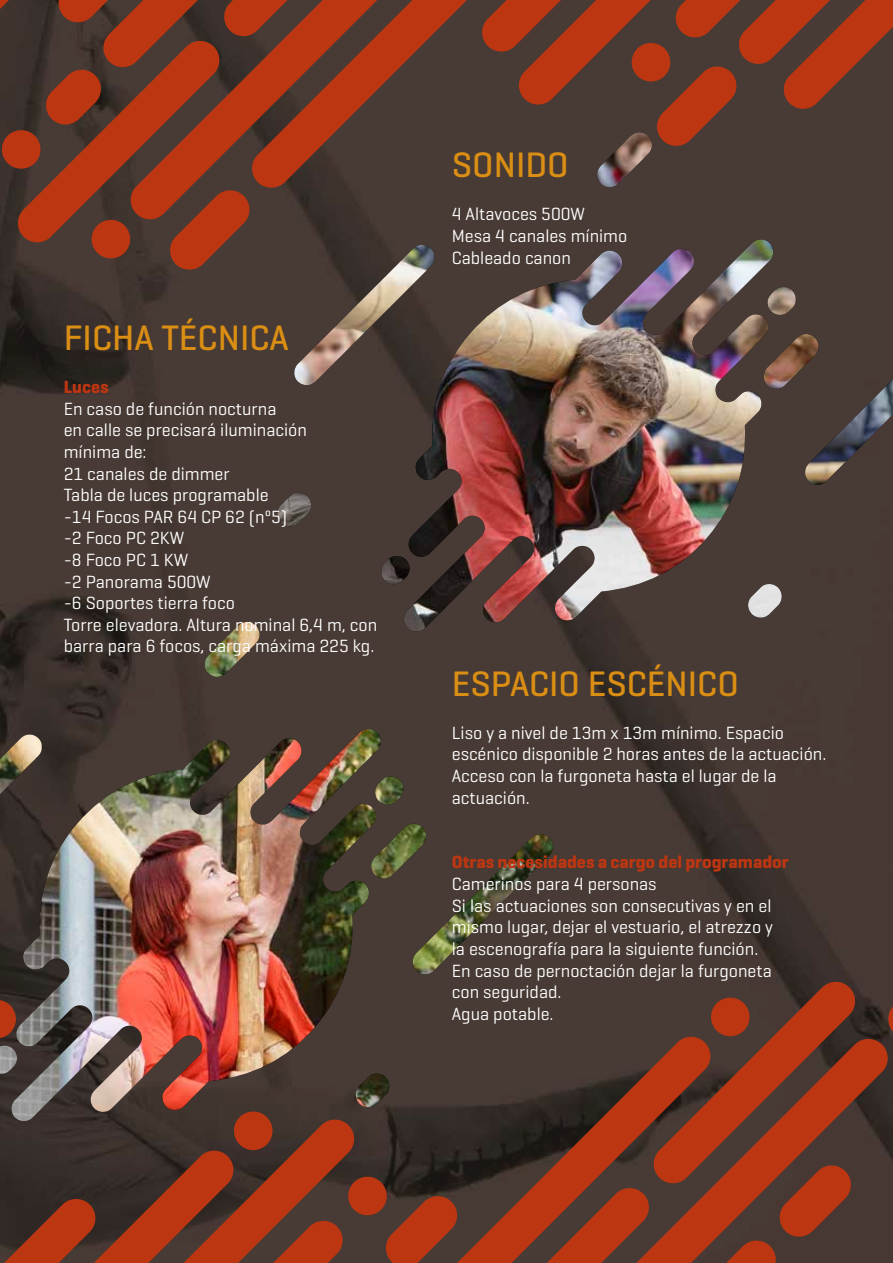
<style>
.page{position:relative;width:893px;height:1263px;background:#fff}
.page>*{position:absolute;margin:0;border:0;box-sizing:border-box;transform-origin:0 0}
.t1{font:500 36px "Geogrotesque";color:#da8e14}
.t2{font:18px/21.6px "Geogrotesque";color:#fff}
.t3{font:700 18px "Geogrotesque";color:#bd3612}
</style>
<div class="page">
<img style="left:0;top:0;width:893px;height:1263px">
<h1 class="t1" style="left:64px;top:315px;width:227px">FICHA TÉCNICA</h1>
<p class="t3" style="left:64px;top:376px;width:46px">Luces</p>
<p class="t2" style="left:64px;top:397px;width:315px">En caso de función nocturna<br>en calle se precisará iluminación<br>mínima de:<br>21 canales de dimmer<br>Tabla de luces programable<br>-14 Focos PAR 64 CP 62 (nº5)<br>-2 Foco PC 2KW<br>-8 Foco PC 1 KW<br>-2 Panorama 500W<br>-6 Soportes tierra foco<br>Torre elevadora. Altura nominal 6,4 m, con barra para 6 focos, carga máxima 225 kg.</p>
<h1 class="t1" style="left:452px;top:142px;width:118px">SONIDO</h1>
<p class="t2" style="left:452px;top:203px;width:177px">4 Altavoces 500W<br>Mesa 4 canales mínimo<br>Cableado canon</p>
<h1 class="t1" style="left:452px;top:661px;width:289px">ESPACIO ESCÉNICO</h1>
<p class="t2" style="left:452px;top:721px;width:376px">Liso y a nivel de 13m x 13m mínimo. Espacio escénico disponible 2 horas antes de la actuación.<br>Acceso con la furgoneta hasta el lugar de la actuación.</p>
<p class="t3" style="left:452px;top:851px;width:339px">Otras necesidades a cargo del programador</p>
<p class="t2" style="left:452px;top:873px;width:323px">Camerinos para 4 personas<br>Si las actuaciones son consecutivas y en el mismo lugar, dejar el vestuario, el atrezzo y la escenografía para la siguiente función.<br>En caso de pernoctación dejar la furgoneta con seguridad.<br>Agua potable.</p>
</div>
